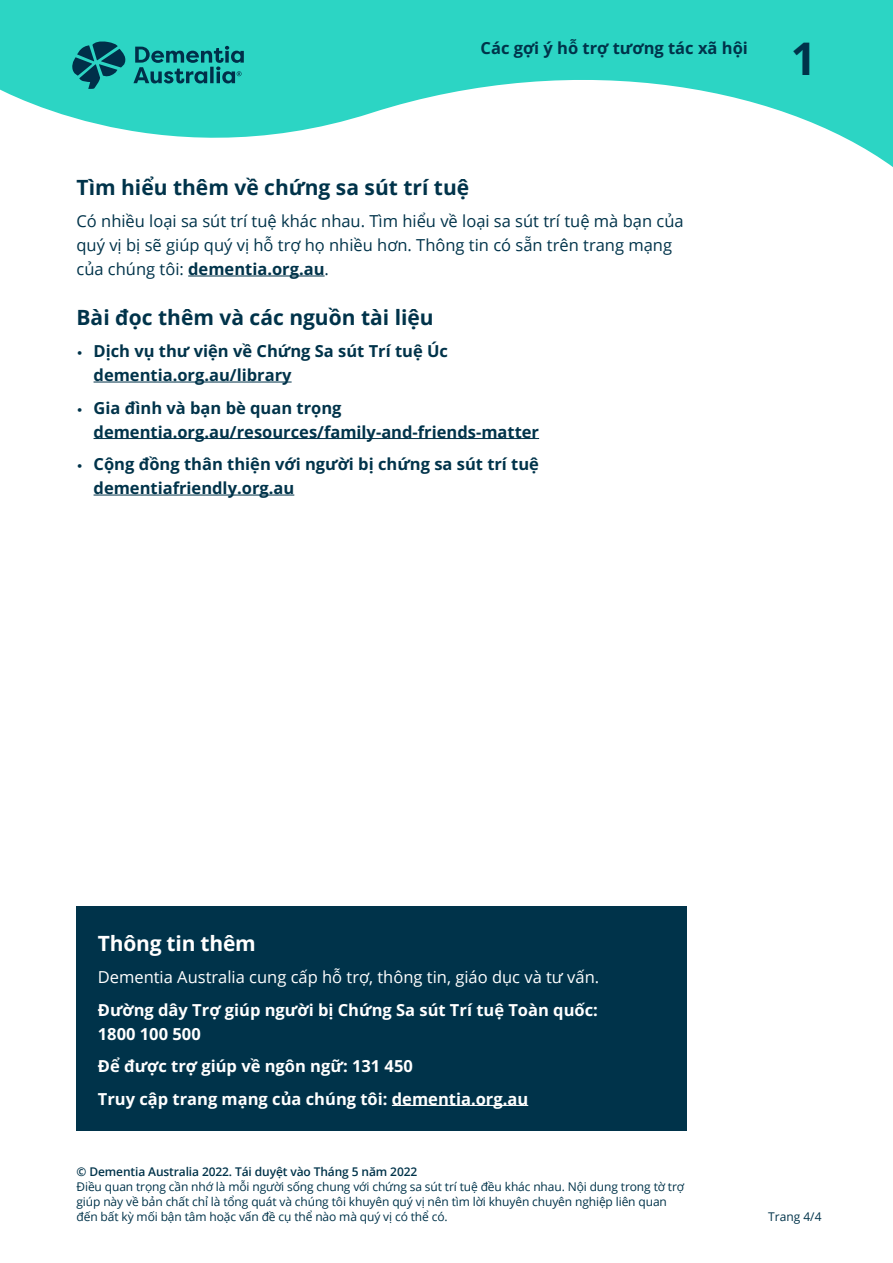
<style>
.page{position:relative;width:893px;height:1263px;background:#fff}
.page>*{position:absolute;margin:0;border:0;box-sizing:border-box;transform-origin:0 0}
.t1{font:700 45px "Open Sans";color:#00334a}
.t2{font:700 21px "Open Sans";color:#00334a}
.t3{font:700 21px "Open Sans";letter-spacing:-.01em;color:#fff}
.t4{font:700 16.5px/24px "Open Sans";color:#00334a}
.t5{font:16.5px/24px "Open Sans";color:#00334a}
.t6{font:700 16.5px/24px "Open Sans";color:#fff}
.t7{font:16.5px "Open Sans";color:#fff}
.t8{font:12px/15px "Open Sans";letter-spacing:-.01em;color:#00334a}
.t9{font:600 12px "Open Sans";letter-spacing:-.01em;color:#00334a}
.s1{font-weight:700}
.s2{font-family:"Filson Pro";font-weight:400}
</style>
<div class="page">
<svg style="left:0;top:0;width:893px;height:167px;fill:#2cd5c4"></svg>
<svg style="left:72px;top:41px;width:172px;height:48px;background:#1d9d9a"></svg>
<div style="left:77px;top:907px;width:610px;height:71px;background:#00334a"></div>
<div style="left:77px;top:977px;width:610px;height:89px;background:#00334a"></div>
<div style="left:77px;top:1066px;width:610px;height:65px;background:#00334a"></div>
<hr style="left:392px;top:1105px;width:136px;height:1px;background:#fff">
<hr style="left:188px;top:276px;width:137px;height:1px;background:#00334a">
<hr style="left:94px;top:382px;width:198px;height:1px;background:#00334a">
<hr style="left:94px;top:438px;width:445px;height:1px;background:#00334a">
<hr style="left:94px;top:495px;width:200px;height:1px;background:#00334a">
<h3 class="t4" style="left:480px;top:36px;width:269px">Các gợi ý hỗ trợ tương tác xã hội</h3>
<h1 class="t1" style="left:791px;top:27px;width:27px">1</h1>
<p class="t2" style="left:77px;top:172px;width:394px">Tìm hiểu thêm về chứng sa sút trí tuệ</p>
<p class="t5" style="left:77px;top:209px;width:609px">Có nhiều loại sa sút trí tuệ khác nhau. Tìm hiểu về loại sa sút trí tuệ mà bạn của quý vị bị sẽ giúp quý vị hỗ trợ họ nhiều hơn. Thông tin có sẵn trên trang mạng của chúng tôi: <span class="s1">dementia.org.au</span>.</p>
<p class="t2" style="left:77px;top:302px;width:359px">Bài đọc thêm và các nguồn tài liệu</p>
<p class="t4" style="left:94px;top:339px;width:356px;text-indent:-17px"><span class="s2">•</span> Dịch vụ thư viện về Chứng Sa sút Trí tuệ Úc dementia.org.au/library</p>
<p class="t4" style="left:94px;top:395px;width:447px;text-indent:-17px"><span class="s2">•</span> Gia đình và bạn bè quan trọng dementia.org.au/resources/family-and-friends-matter</p>
<p class="t4" style="left:94px;top:452px;width:447px;text-indent:-17px"><span class="s2">•</span> Cộng đồng thân thiện với người bị chứng sa sút trí tuệ dementiafriendly.org.au</p>
<p class="t3" style="left:98px;top:928px;width:160px">Thông tin thêm</p>
<p class="t7" style="left:98px;top:966px;width:503px">Dementia Australia cung cấp hỗ trợ, thông tin, giáo dục và tư vấn.</p>
<p class="t6" style="left:98px;top:997px;width:502px">Đường dây Trợ giúp người bị Chứng Sa sút Trí tuệ Toàn quốc:<br>1800 100 500</p>
<p class="t6" style="left:98px;top:1054px;width:317px">Để được trợ giúp về ngôn ngữ: 131 450</p>
<p class="t6" style="left:98px;top:1086px;width:432px">Truy cập trang mạng của chúng tôi: dementia.org.au</p>
<p class="t9" style="left:77px;top:1163px;width:342px">© Dementia Australia 2022. Tái duyệt vào Tháng 5 năm 2022</p>
<p class="t8" style="left:77px;top:1178px;width:609px">Điều quan trọng cần nhớ là mỗi người sống chung với chứng sa sút trí tuệ đều khác nhau. Nội dung trong tờ trợ giúp này về bản chất chỉ là tổng quát và chúng tôi khuyên quý vị nên tìm lời khuyên chuyên nghiệp liên quan đến bất kỳ mối bận tâm hoặc vấn đề cụ thể nào mà quý vị có thể có.</p>
<p class="t8" style="left:768px;top:1209px;width:55px">Trang 4/4</p>
</div>
